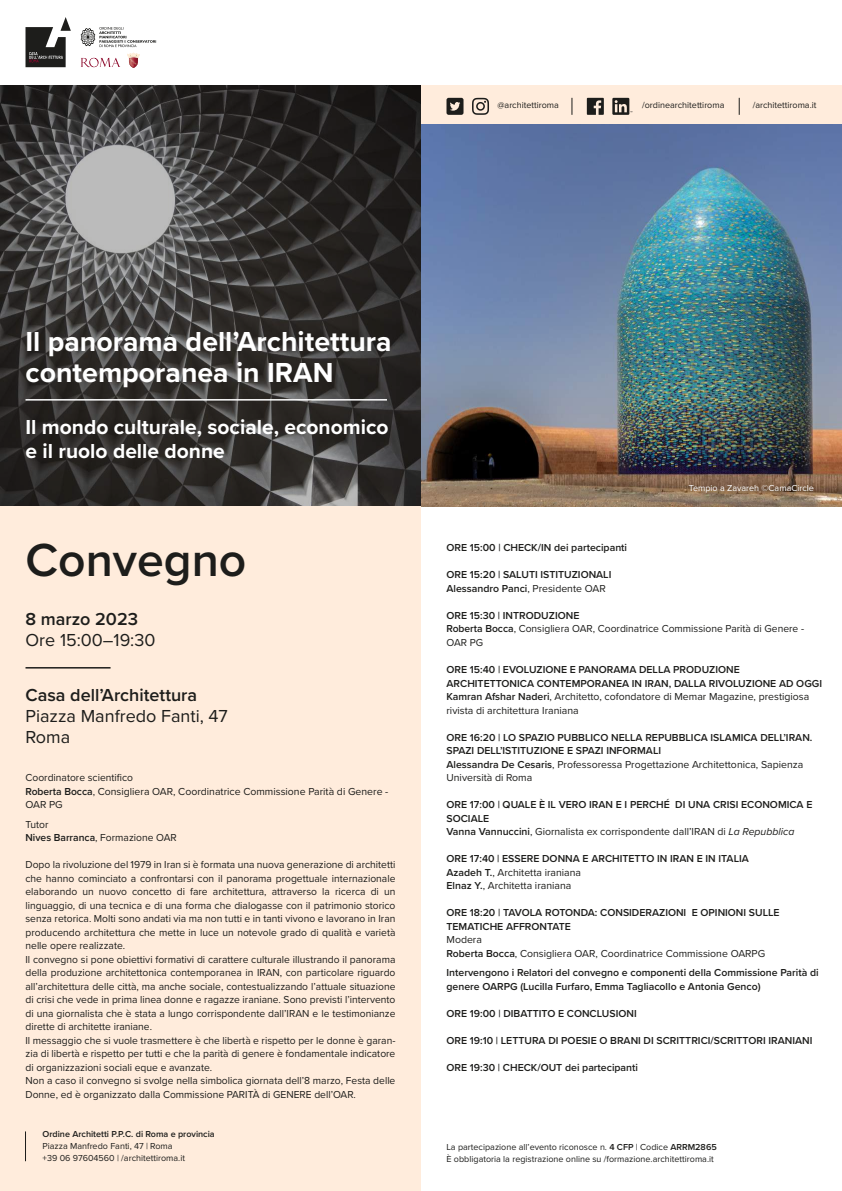
<style>
.page{position:relative;width:842px;height:1191px;background:#fff}
.page>*{position:absolute;margin:0;border:0;box-sizing:border-box;transform-origin:0 0}
.t1{font:600 48px "Proxima Nova";color:#1d1d1b}
.t2{font:700 28.5px/31.5px "Proxima Nova";color:#fff}
.t3{font:700 21px/24px "Proxima Nova";color:#fff}
.t4{font:18px/21px "Proxima Nova";color:#1d1d1b}
.t5{font:600 18px "Proxima Nova";color:#1d1d1b}
.t6{font:10.5px/13.5px "Proxima Nova";color:#1d1d1b}
.t7{font:600 10.5px/13.5px "Proxima Nova";color:#1d1d1b}
.t8{font:9px/12px "Proxima Nova";color:#1d1d1b}
.t9{font:600 9px "Proxima Nova";color:#1d1d1b}
.t10{font:9px "Proxima Nova";color:#fff}
.s1{font-weight:600}
.s2{font-weight:400}
.s3{font-weight:400;font-style:italic}
</style>
<div class="page">
<img style="left:421px;top:123px;width:421px;height:383px">
<svg style="left:0;top:85px;width:421px;height:421px;background:#3d3b39"></svg>
<div style="left:0;top:506px;width:421px;height:685px;background:#ffecdc"></div>
<div style="left:421px;top:85px;width:421px;height:38px;background:#ffecdc"></div>
<hr style="left:26px;top:399px;width:361px;height:1px;background:#fff">
<hr style="left:26px;top:667px;width:85px;height:1px;background:#1d1d1b">
<hr style="left:25px;top:1131px;width:1px;height:30px;background:#1d1d1b">
<svg style="left:572px;top:98px;width:1px;height:17px"></svg>
<svg style="left:739px;top:98px;width:1px;height:17px"></svg>
<svg style="left:26px;top:17px;width:45px;height:50px"></svg>
<svg style="left:81px;top:27px;width:75px;height:20px"></svg>
<svg style="left:81px;top:58px;width:39px;height:9px"></svg>
<svg style="left:128px;top:53px;width:12px;height:15px"></svg>
<svg style="left:446px;top:98px;width:17px;height:17px"></svg>
<svg style="left:472px;top:98px;width:17px;height:17px"></svg>
<svg style="left:587px;top:98px;width:17px;height:17px"></svg>
<svg style="left:612px;top:98px;width:20px;height:17px"></svg>
<p class="t8" style="left:497px;top:99px;width:63px">@architettiroma</p>
<p class="t8" style="left:642px;top:99px;width:84px">/ordinearchitettiroma</p>
<p class="t8" style="left:753px;top:99px;width:65px">/architettiroma.it</p>
<h2 class="t2" style="left:26px;top:325px;width:368px">Il panorama dell’Architettura contemporanea in IRAN</h2>
<h3 class="t3" style="left:26px;top:414px;width:365px">Il mondo culturale, sociale, economico e il ruolo delle donne</h3>
<h1 class="t1" style="left:26px;top:524px;width:222px">Convegno</h1>
<h3 class="t5" style="left:26px;top:605px;width:114px">8 marzo 2023</h3>
<h3 class="t4" style="left:26px;top:628px;width:131px">Ore 15:00–19:30</h3>
<h3 class="t5" style="left:26px;top:681px;width:173px">Casa dell’Architettura</h3>
<h3 class="t4" style="left:26px;top:705px;width:204px">Piazza Manfredo Fanti, 47<br>Roma</h3>
<p class="t6" style="left:26px;top:770px;width:364px">Coordinatore scientifico<br><span class="s1">Roberta Bocca</span>, Consigliera OAR, Coordinatrice Commissione Parità di Genere -<br>OAR PG</p>
<p class="t6" style="left:26px;top:817px;width:153px">Tutor<br><span class="s1">Nives Barranca</span>, Formazione OAR</p>
<p class="t6" style="left:26px;top:857px;width:371px">Dopo la rivoluzione del 1979 in Iran si è formata una nuova generazione di architetti che hanno cominciato a confrontarsi con il panorama progettuale internazionale elaborando un nuovo concetto di fare architettura, attraverso la ricerca di un linguaggio, di una tecnica e di una forma che dialogasse con il patrimonio storico senza retorica. Molti sono andati via ma non tutti e in tanti vivono e lavorano in Iran producendo architettura che mette in luce un notevole grado di qualità e varietà nelle opere realizzate.<br>Il convegno si pone obiettivi formativi di carattere culturale illustrando il panorama della produzione architettonica contemporanea in IRAN, con particolare riguardo all’architettura delle città, ma anche sociale, contestualizzando l’attuale situazione di crisi che vede in prima linea donne e ragazze iraniane. Sono previsti l’intervento di una giornalista che è stata a lungo corrispondente dall’IRAN e le testimonianze dirette di architette iraniane.<br>Il messaggio che si vuole trasmettere è che libertà e rispetto per le donne è garan&shy;zia di libertà e rispetto per tutti e che la parità di genere è fondamentale indicatore di organizzazioni sociali eque e avanzate.<br>Non a caso il convegno si svolge nella simbolica giornata dell’8 marzo, Festa delle Donne, ed è organizzato dalla Commissione PARITÀ di GENERE dell’OAR.</p>
<p class="t9" style="left:43px;top:1127px;width:174px">Ordine Architetti P.P.C. di Roma e provincia</p>
<p class="t8" style="left:43px;top:1140px;width:144px">Piazza Manfredo Fanti, 47 | Roma +39 06 97604560 | /architettiroma.it</p>
<p class="t10" style="left:689px;top:481px;width:127px">Tempio a Zavareh ©CamaCircle</p>
<p class="t7" style="left:446px;top:541px;width:182px">ORE 15:00 | CHECK/IN dei partecipanti</p>
<p class="t7" style="left:446px;top:568px;width:166px">ORE 15:20 | SALUTI ISTITUZIONALI<br>Alessandro Panci<span class="s2">, Presidente OAR</span></p>
<p class="t6" style="left:446px;top:608px;width:359px"><span class="s1">ORE 15:30 | INTRODUZIONE<br>Roberta Bocca</span>, Consigliera OAR, Coordinatrice Commissione Parità di Genere -<br>OAR PG</p>
<p class="t7" style="left:446px;top:662px;width:377px">ORE 15:40 | EVOLUZIONE E PANORAMA DELLA PRODUZIONE ARCHITETTONICA CONTEMPORANEA IN IRAN, DALLA RIVOLUZIONE AD OGGI Kamran Afshar Naderi<span class="s2">, Architetto, cofondatore di Memar Magazine, prestigiosa rivista di architettura Iraniana</span></p>
<p class="t7" style="left:446px;top:730px;width:367px">ORE 16:20 | LO SPAZIO PUBBLICO NELLA REPUBBLICA ISLAMICA DELL’IRAN.<br>SPAZI DELL’ISTITUZIONE E SPAZI INFORMALI<br>Alessandra De Cesaris<span class="s2">, Professoressa Progettazione Architettonica, Sapienza Università di Roma</span></p>
<p class="t7" style="left:446px;top:797px;width:367px">ORE 17:00 | QUALE È IL VERO IRAN E I PERCHÉ DI UNA CRISI ECONOMICA E<br>SOCIALE<br>Vanna Vannuccini<span class="s2">, Giornalista ex corrispondente dall’IRAN di</span> <span class="s3">La Repubblica</span></p>
<p class="t7" style="left:446px;top:851px;width:304px">ORE 17:40 | ESSERE DONNA E ARCHITETTO IN IRAN E IN ITALIA<br>Azadeh T.<span class="s2">, Architetta iraniana<br></span>Elnaz Y.<span class="s2">, Architetta iraniana</span></p>
<p class="t7" style="left:446px;top:905px;width:335px">ORE 18:20 | TAVOLA ROTONDA: CONSIDERAZIONI E OPINIONI SULLE<br>TEMATICHE AFFRONTATE</p>
<p class="t6" style="left:446px;top:932px;width:320px">Modera<br><span class="s1">Roberta Bocca</span>, Consigliera OAR, Coordinatrice Commissione OARPG</p>
<p class="t7" style="left:446px;top:965px;width:374px">Intervengono i Relatori del convegno e componenti della Commissione Parità di genere OARPG (Lucilla Furfaro, Emma Tagliacollo e Antonia Genco)</p>
<p class="t7" style="left:446px;top:1006px;width:192px">ORE 19:00 | DIBATTITO E CONCLUSIONI</p>
<p class="t7" style="left:446px;top:1033px;width:367px">ORE 19:10 | LETTURA DI POESIE O BRANI DI SCRITTRICI/SCRITTORI IRANIANI</p>
<p class="t7" style="left:446px;top:1060px;width:193px">ORE 19:30 | CHECK/OUT dei partecipanti</p>
<p class="t8" style="left:446px;top:1140px;width:272px">La partecipazione all’evento riconosce n. <span class="s1">4 CFP</span> | Codice <span class="s1">ARRM2865<br></span>È obbligatoria la registrazione online su /formazione.architettiroma.it</p>
</div>
